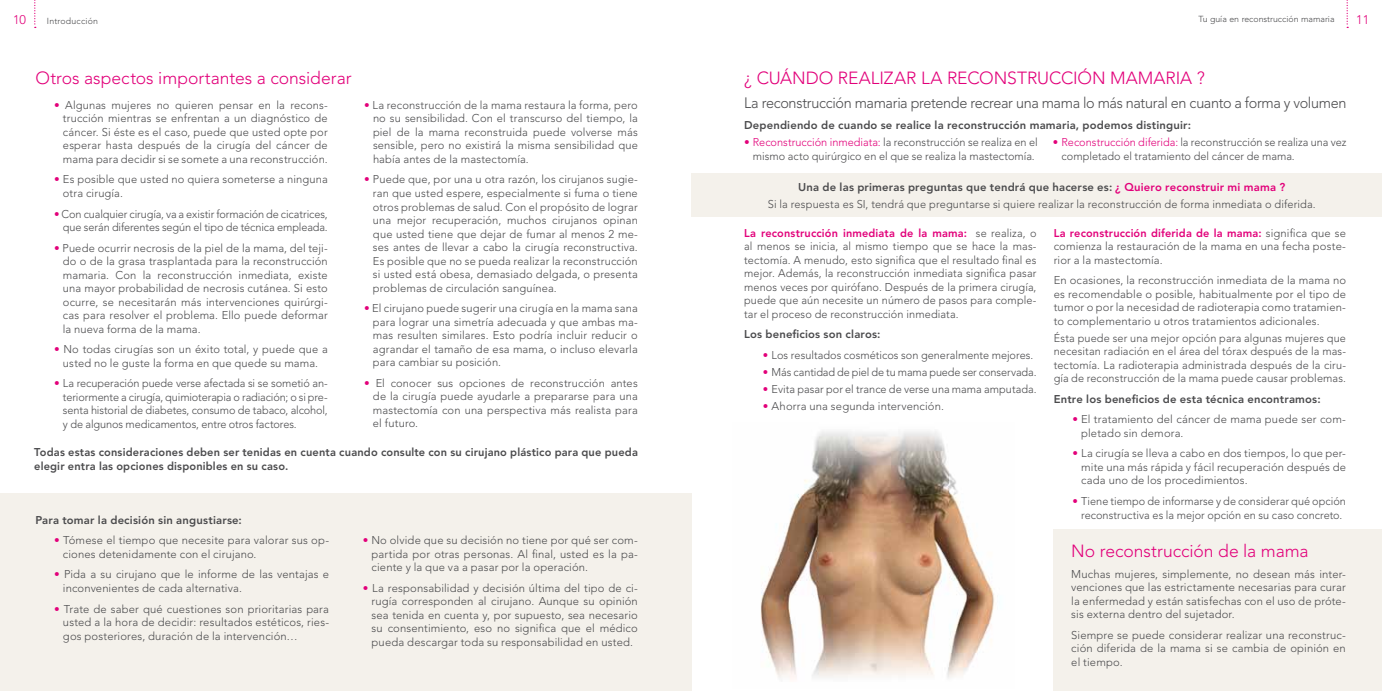
<style>
.page{position:relative;width:1382px;height:691px;background:#fff}
.page>*{position:absolute;margin:0;border:0;box-sizing:border-box;transform-origin:0 0}
.t1{font:300 17.5px "Avenir LT Std";color:#e2007a}
.t2{font:300 15px "Avenir LT Std";letter-spacing:-.025em;color:#4b4b4d;scale:.96 1}
.t3{font:300 12.5px "Avenir";color:#e2007a}
.t4{font:300 11.25px/13.5px "Avenir LT Std";letter-spacing:.01em;color:#4b4b4d;text-align:justify}
.t5{font:800 11.25px/13.5px "Avenir LT Std";letter-spacing:.015em;color:#4b4b4d}
.t6{font:300 11.25px/13.5px "Avenir LT Std";letter-spacing:-.01em;color:#4b4b4d;text-align:right}
.t7{font:300 8.75px "Avenir";color:#4b4b4d}
.t8{font:300 8.75px "Avenir LT Std";letter-spacing:.02em;color:#4b4b4d}
.s1{color:#e2007a}
.s2{font-weight:800}
.s3{font-weight:800;color:#e2007a}
</style>
<div class="page">
<svg style="left:1346px;top:0;width:2px;height:28px"></svg>
<svg style="left:34px;top:0;width:2px;height:28px"></svg>
<div style="left:1054px;top:529px;width:328px;height:162px;background:#f4f1eb"></div>
<div style="left:0;top:494px;width:691px;height:197px;background:#f4f1eb"></div>
<div style="left:691px;top:173px;width:691px;height:44px;background:#f4f1eb"></div>
<img style="left:760px;top:431px;width:235px;height:248px">
<p class="t3" style="left:13px;top:12px;width:15px">10</p>
<p class="t7" style="left:1198px;top:14px;width:138px">Tu guía en reconstrucción mamaria</p>
<p class="t3" style="left:1356px;top:12px;width:15px">11</p>
<p class="t8" style="left:47px;top:16px;width:52px">Introducción</p>
<h1 class="t1" style="left:35px;top:68px;width:318px">Otros aspectos importantes a considerar</h1>
<h1 class="t1" style="left:744px;top:68px;width:274px">¿ Cuándo realizar la reconstrucci</h1>
<h1 class="t1" style="left:1078px;top:68px;width:46px">ón mamaria</h1>
<h1 class="t1" style="left:1197px;top:68px;width:10px">?</h1>
<p class="t4" style="left:63px;top:98px;width:266px;text-indent:-9px"><span class="s1">•</span> Algunas mujeres no quieren pensar en la recons&shy;trucción mientras se enfrentan a un diagnóstico de cáncer. Si éste es el caso, puede que usted opte por esperar hasta después de la cirugía del cáncer de mama para decidir si se somete a una reconstrucción.</p>
<p class="t4" style="left:63px;top:173px;width:266px;text-indent:-9px"><span class="s1">•</span> Es posible que usted no quiera someterse a ninguna otra cirugía.</p>
<p class="t6" style="left:54px;top:207px;width:275px"><span class="s1">•</span> Con cualquier cirugía, va a existir formación de cicatrices, que serán diferentes según el tipo de técnica empleada.</p>
<p class="t4" style="left:63px;top:241px;width:266px;text-indent:-9px"><span class="s1">•</span> Puede ocurrir necrosis de la piel de la mama, del teji&shy;do o de la grasa trasplantada para la reconstrucción mamaria. Con la reconstrucción inmediata, existe una mayor probabilidad de necrosis cutánea. Si esto ocurre, se necesitarán más intervenciones quirúrgi&shy;cas para resolver el problema. Ello puede deformar la nueva forma de la mama.</p>
<p class="t4" style="left:54px;top:343px;width:275px;text-align:center"><span class="s1">•</span> N o todas cirugías son un éxito total, y puede que a usted no le guste la forma en que quede su mama.</p>
<p class="t4" style="left:63px;top:377px;width:266px;text-indent:-9px"><span class="s1">•</span> La recuperación puede verse afectada si se sometió an&shy;teriormente a cirugía, quimioterapia o radiación; o si pre&shy;senta historial de diabetes, consumo de tabaco, alcohol, y de algunos medicamentos, entre otros factores.</p>
<p class="t4" style="left:373px;top:98px;width:266px;text-indent:-9px"><span class="s1">•</span> La reconstrucción de la mama restaura la forma, pero no su sensibilidad. Con el transcurso del tiempo, la piel de la mama reconstruida puede volverse más sensible, pero no existirá la misma sensibilidad que había antes de la mastectomía.</p>
<p class="t4" style="left:373px;top:173px;width:266px;text-indent:-9px"><span class="s1">•</span> Puede que, por una u otra razón, los cirujanos sugie&shy;ran que usted espere, especialmente si fuma o tiene otros problemas de salud. Con el propósito de lograr una mejor recuperación, muchos cirujanos opinan que usted tiene que dejar de fumar al menos 2 me&shy;ses antes de llevar a cabo la cirugía reconstructiva.<br>Es posible que no se pueda realizar la reconstrucción si usted está obesa, demasiado delgada, o presenta problemas de circulación sanguínea.</p>
<p class="t4" style="left:373px;top:301px;width:266px;text-indent:-9px"><span class="s1">•</span> El cirujano puede sugerir una cirugía en la mama sana para lograr una simetría adecuada y que ambas ma&shy;mas resulten similares. Esto podría incluir reducir o agrandar el tamaño de esa mama, o incluso elevarla para cambiar su posición.</p>
<p class="t4" style="left:373px;top:376px;width:266px;text-indent:-9px"><span class="s1">•</span> El conocer sus opciones de reconstrucción antes de la cirugía puede ayudarle a prepararse para una mastectomía con una perspectiva más realista para el futuro.</p>
<p class="t5" style="left:34px;top:445px;width:605px">Todas estas consideraciones deben ser tenidas en cuenta cuando consulte con su cirujano plástico para que pueda elegir entra las opciones disponibles en su caso.</p>
<p class="t5" style="left:35px;top:513px;width:208px">Para tomar la decisión sin angustiarse:</p>
<p class="t4" style="left:63px;top:534px;width:268px;text-indent:-9px"><span class="s1">•</span> Tómese el tiempo que necesite para valorar sus op&shy;ciones detenidamente con el cirujano.</p>
<p class="t4" style="left:63px;top:568px;width:268px;text-indent:-9px"><span class="s1">•</span> Pida a su cirujano que le informe de las ventajas e inconvenientes de cada alternativa.</p>
<p class="t4" style="left:63px;top:602px;width:268px;text-indent:-9px"><span class="s1">•</span> Trate de saber qué cuestiones son prioritarias para usted a la hora de decidir: resultados estéticos, ries&shy;gos posteriores, duración de la intervención…</p>
<p class="t4" style="left:372px;top:534px;width:268px;text-indent:-9px"><span class="s1">•</span> No olvide que su decisión no tiene por qué ser com&shy;partida por otras personas. Al final, usted es la pa&shy;ciente y la que va a pasar por la operación.</p>
<p class="t4" style="left:372px;top:581px;width:268px;text-indent:-9px"><span class="s1">•</span> La responsabilidad y decisión última del tipo de ci&shy;rugía corresponden al cirujano. Aunque su opinión sea tenida en cuenta y, por supuesto, sea necesario su consentimiento, eso no significa que el médico pueda descargar toda su responsabilidad en usted.</p>
<h2 class="t2" style="left:744px;top:94px;width:629px">La reconstrucción mamaria pretende recrear una mama lo más natural en cuanto a forma y volumen</h2>
<p class="t5" style="left:744px;top:118px;width:448px">Dependiendo de cuando se realice la reconstrucción mamaria, podemos distinguir:</p>
<p class="t4" style="left:744px;top:136px;width:295px;text-align:center"><span class="s1">• Reconstrucción inmediata:</span> la reconstrucción se realiza en el mismo acto quirúrgico en el que se realiza la mastectomía.</p>
<p class="t4" style="left:1062px;top:136px;width:286px;text-indent:-9px"><span class="s1">• Reconstrucción diferida:</span> la reconstrucción se realiza una vez completado el tratamiento del cáncer de mama.</p>
<p class="t4" style="left:768px;top:178px;width:549px;line-height:17px;text-align:center"><span class="s2">Una de las primeras preguntas que tendrá que hacerse es:</span> <span class="s3">¿ Quiero reconstruir mi mama ?<br></span>Si la respuesta es SI, tendrá que preguntarse si quiere realizar la reconstrucción de forma inmediata o diferida.</p>
<p class="t4" style="left:744px;top:226px;width:294px"><span class="s3">La reconstrucción inmediata de la mama:</span> se realiza, o al menos se inicia, al mismo tiempo que se hace la mas&shy;tectomía. A menudo, esto significa que el resultado final es mejor. Además, la reconstrucción inmediata significa pasar menos veces por quirófano. Después de la primera cirugía, puede que aún necesite un número de pasos para comple&shy;tar el proceso de reconstrucción inmediata.</p>
<p class="t5" style="left:744px;top:327px;width:138px">Los beneficios son claros:</p>
<p class="t4" style="left:763px;top:348px;width:272px"><span class="s1">•</span> Los resultados cosméticos son generalmente mejores.</p>
<p class="t6" style="left:763px;top:365px;width:275px"><span class="s1">•</span> Más cantidad de piel de tu mama puede ser conservada.</p>
<p class="t4" style="left:763px;top:382px;width:275px"><span class="s1">•</span> Evita pasar por el trance de verse una mama amputada.</p>
<p class="t4" style="left:763px;top:399px;width:183px"><span class="s1">•</span> Ahorra una segunda intervención.</p>
<p class="t4" style="left:1054px;top:226px;width:294px"><span class="s3">La reconstrucción diferida de la mama:</span> significa que se comienza la restauración de la mama en una fecha poste&shy;rior a la mastectomía.</p>
<p class="t4" style="left:1054px;top:274px;width:294px">En ocasiones, la reconstrucción inmediata de la mama no es recomendable o posible, habitualmente por el tipo de tumor o por la necesidad de radioterapia como tratamien&shy;to complementario u otros tratamientos adicionales.</p>
<p class="t4" style="left:1054px;top:331px;width:294px">Ésta puede ser una mejor opción para algunas mujeres que necesitan radiación en el área del tórax después de la mas&shy;tectomía. La radioterapia administrada después de la ciru&shy;gía de reconstrucción de la mama puede causar problemas.</p>
<p class="t5" style="left:1054px;top:392px;width:268px">Entre los beneficios de esta técnica encontramos:</p>
<p class="t4" style="left:1081px;top:413px;width:266px;text-indent:-9px"><span class="s1">•</span> El tratamiento del cáncer de mama puede ser com&shy;pletado sin demora.</p>
<p class="t4" style="left:1081px;top:447px;width:266px;text-indent:-9px"><span class="s1">•</span> La cirugía se lleva a cabo en dos tiempos, lo que per&shy;mite una más rápida y fácil recuperación después de cada uno de los procedimientos.</p>
<p class="t4" style="left:1072px;top:494px;width:275px;text-align:center"><span class="s1">•</span> Tiene tiempo de informarse y de considerar qué opción reconstructiva es la mejor opción en su caso concreto.</p>
<h1 class="t1" style="left:1071px;top:541px;width:239px">No reconstrucción de la mama</h1>
<p class="t4" style="left:1071px;top:567px;width:276px">Muchas mujeres, simplemente, no desean más inter&shy;venciones que las estrictamente necesarias para curar la enfermedad y están satisfechas con el uso de próte&shy;sis externa dentro del sujetador.</p>
<p class="t4" style="left:1071px;top:628px;width:276px">Siempre se puede considerar realizar una reconstruc&shy;ción diferida de la mama si se cambia de opinión en el tiempo.</p>
</div>
